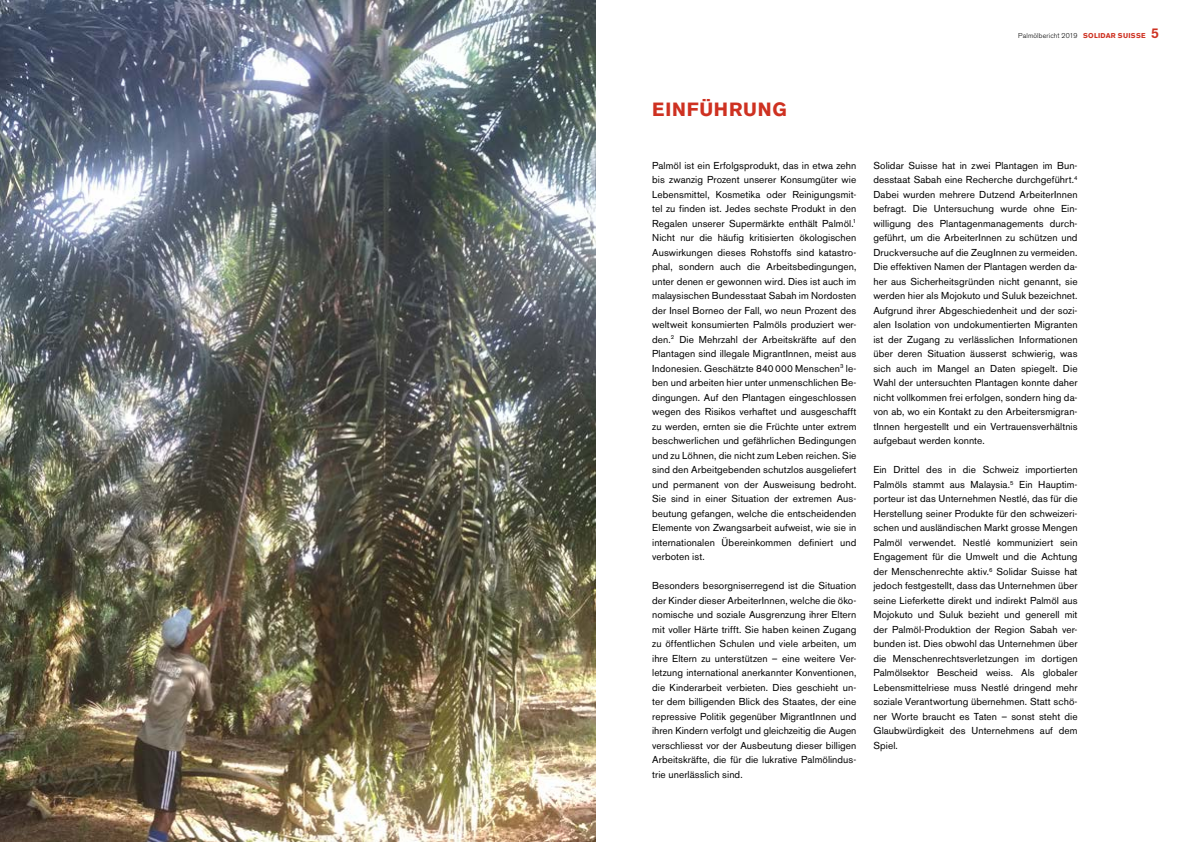
<style>
.page{position:relative;width:1191px;height:842px;background:#fff}
.page>*{position:absolute;margin:0;border:0;box-sizing:border-box;transform-origin:0 0}
.t1{font:700 19px "Akzidenz Grotesk BE";letter-spacing:.04em;color:#ce3121}
.t2{font:10px/14.5px "Akzidenz Grotesk BE";letter-spacing:.01em;color:#000;text-align:justify}
.t3{font:300 7px "Akzidenz Grotesk BE";letter-spacing:.02em;color:#000}
.s1{font-weight:700;color:#ce3121}
.s2{font-weight:500;font-size:14px;color:#ce3121}
</style>
<div class="page">
<img style="left:0;top:0;width:595px;height:842px">
<p class="t3" style="left:1018px;top:32px;width:142px">Palmölbericht 2019 <span class="s1">SOLIDAR SUISSE</span> <span class="s2">5</span></p>
<h1 class="t1" style="left:652px;top:99px;width:136px">EINFÜHRUNG</h1>
<p class="t2" style="left:652px;top:158px;width:206px">Palmöl ist ein Erfolgsprodukt, das in etwa zehn bis zwanzig Prozent unserer Konsumgüter wie Lebensmittel, Kosmetika oder Reinigungsmit&shy;tel zu finden ist. Jedes sechste Produkt in den Regalen unserer Supermärkte enthält Palmöl.<sup>1<br></sup>Nicht nur die häufig kritisierten ökologischen Auswirkungen dieses Rohstoffs sind katastro&shy;phal, sondern auch die Arbeitsbedingungen, unter denen er gewonnen wird. Dies ist auch im malaysischen Bundesstaat Sabah im Nordosten der Insel Borneo der Fall, wo neun Prozent des weltweit konsumierten Palmöls produziert wer&shy;den.<sup>2</sup> Die Mehrzahl der Arbeitskräfte auf den Plantagen sind illegale MigrantInnen, meist aus Indonesien. Geschätzte 840000 Menschen<sup>3</sup> le&shy;ben und arbeiten hier unter unmenschlichen Be&shy;dingungen. Auf den Plantagen eingeschlossen wegen des Risikos verhaftet und ausgeschafft zu werden, ernten sie die Früchte unter extrem beschwerlichen und gefährlichen Bedingungen und zu Löhnen, die nicht zum Leben reichen. Sie sind den Arbeitgebenden schutzlos ausgeliefert und permanent von der Ausweisung bedroht.<br>Sie sind in einer Situation der extremen Aus&shy;beutung gefangen, welche die entscheidenden Elemente von Zwangsarbeit aufweist, wie sie in internationalen Übereinkommen definiert und verboten ist.</p>
<p class="t2" style="left:652px;top:579px;width:206px">Besonders besorgniserregend ist die Situation der Kinder dieser ArbeiterInnen, welche die öko&shy;nomische und soziale Ausgrenzung ihrer Eltern mit voller Härte trifft. Sie haben keinen Zugang zu öffentlichen Schulen und viele arbeiten, um ihre Eltern zu unterstützen – eine weitere Ver&shy;letzung international anerkannter Konventionen, die Kinderarbeit verbieten. Dies geschieht un&shy;ter dem billigenden Blick des Staates, der eine repressive Politik gegenüber MigrantInnen und ihren Kindern verfolgt und gleichzeitig die Augen verschliesst vor der Ausbeutung dieser billigen Arbeitskräfte, die für die lukrative Palmölindus&shy;trie unerlässlich sind.</p>
<p class="t2" style="left:873px;top:158px;width:206px">Solidar Suisse hat in zwei Plantagen im Bun&shy;desstaat Sabah eine Recherche durchgeführt.<sup>4<br></sup>Dabei wurden mehrere Dutzend ArbeiterInnen befragt. Die Untersuchung wurde ohne Ein&shy;willigung des Plantagenmanagements durch&shy;geführt, um die ArbeiterInnen zu schützen und Druckversuche auf die ZeugInnen zu vermeiden.<br>Die effektiven Namen der Plantagen werden da&shy;her aus Sicherheitsgründen nicht genannt, sie werden hier als Mojokuto und Suluk bezeichnet.<br>Aufgrund ihrer Abgeschiedenheit und der sozi&shy;alen Isolation von undokumentierten Migranten ist der Zugang zu verlässlichen Informationen über deren Situation äusserst schwierig, was sich auch im Mangel an Daten spiegelt. Die Wahl der untersuchten Plantagen konnte daher nicht vollkommen frei erfolgen, sondern hing da&shy;von ab, wo ein Kontakt zu den Arbeitersmigran&shy;tInnen hergestellt und ein Vertrauensverhältnis aufgebaut werden konnte.</p>
<p class="t2" style="left:873px;top:463px;width:206px">Ein Drittel des in die Schweiz importierten Palmöls stammt aus Malaysia.<sup>5</sup> Ein Hauptim&shy;porteur ist das Unternehmen Nestlé, das für die Herstellung seiner Produkte für den schweizeri&shy;schen und ausländischen Markt grosse Mengen Palmöl verwendet. Nestlé kommuniziert sein Engagement für die Umwelt und die Achtung der Menschenrechte aktiv.<sup>6</sup> Solidar Suisse hat jedoch festgestellt, dass das Unternehmen über seine Lieferkette direkt und indirekt Palmöl aus Mojokuto und Suluk bezieht und generell mit der Palmöl-Produktion der Region Sabah ver&shy;bunden ist. Dies obwohl das Unternehmen über die Menschenrechtsverletzungen im dortigen Palmölsektor Bescheid weiss. Als globaler Lebensmittelriese muss Nestlé dringend mehr soziale Verantwortung übernehmen. Statt schö&shy;ner Worte braucht es Taten – sonst steht die Glaubwürdigkeit des Unternehmens auf dem Spiel.</p>
</div>
